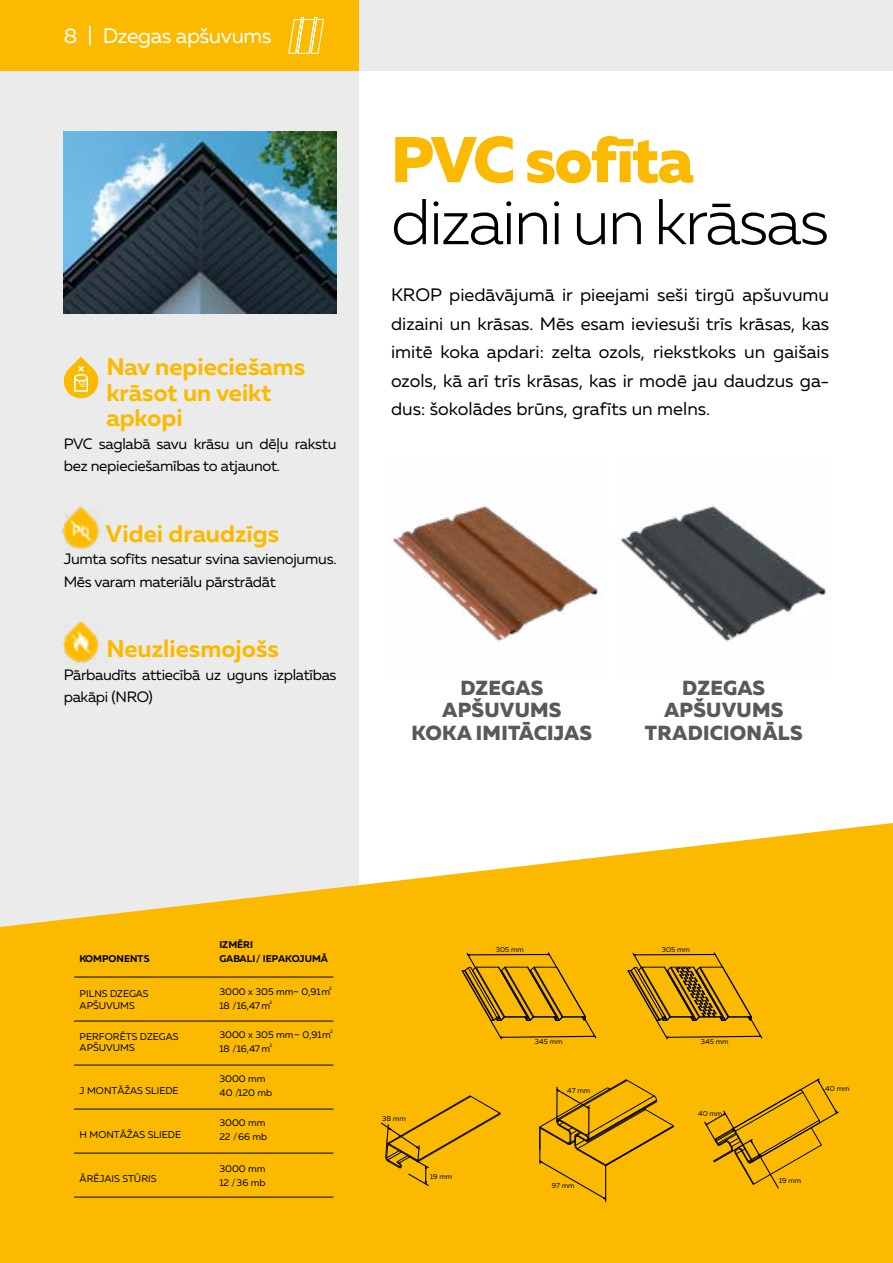
<style>
.page{position:relative;width:893px;height:1263px;background:#fff}
.page>*{position:absolute;margin:0;border:0;box-sizing:border-box;transform-origin:0 0}
.t1{font:300 64.5px "Muller";letter-spacing:-.03em;color:#000}
.t2{font:800 64.5px "Muller";letter-spacing:-.03em;color:#fbba00}
.t3{font:700 24px/25.5px "Muller";color:#fbba00}
.t4{font:21px "Muller";letter-spacing:-.02em;color:#fff}
.t5{font:800 20.4px/22.5px "Muller";letter-spacing:.01em;color:#59585c;text-align:center}
.t6{font:18px/28.5px "Muller";color:#000;text-align:justify}
.t7{font:15px/22.5px "Muller";letter-spacing:-.02em;color:#000}
.t8{font:9.75px/14.7px "Muller";color:#000}
.t9{font:700 9.75px/14.7px "Muller";color:#000}
.t10{font:7.2px "Muller";color:#000}
.t11{font:4.95px "Muller";color:#000}
</style>
<div class="page">
<div style="left:0;top:70px;width:358px;height:1193px;background:#ecebec"></div>
<svg style="left:0;top:823px;width:893px;height:440px;background:#f9c123"></svg>
<div style="left:0;top:0;width:893px;height:70px;background:#ecebec"></div>
<div style="left:0;top:0;width:358px;height:70px;background:#fbba00"></div>
<svg style="left:64px;top:357px;width:34px;height:41px"></svg>
<img style="left:62px;top:506px;width:38px;height:44px">
<img style="left:62px;top:621px;width:37px;height:42px">
<svg style="left:461px;top:951px;width:136px;height:89px;background:#dca300"></svg>
<svg style="left:627px;top:951px;width:136px;height:89px;background:#d39c00"></svg>
<svg style="left:534px;top:1079px;width:141px;height:123px;background:#e7ab00"></svg>
<hr style="left:588px;top:1106px;width:1px;height:33px;background:#070707">
<hr style="left:556px;top:1087px;width:2px;height:34px;background:#070707">
<svg style="left:380px;top:1095px;width:121px;height:92px;background:#ebae00"></svg>
<svg style="left:703px;top:1071px;width:138px;height:118px;background:#eaad00"></svg>
<img style="left:392px;top:505px;width:209px;height:137px">
<img style="left:620px;top:505px;width:209px;height:137px">
<hr style="left:74px;top:1021px;width:259px;height:1px;background:#000">
<hr style="left:74px;top:1065px;width:259px;height:1px;background:#000">
<hr style="left:74px;top:1109px;width:259px;height:1px;background:#000">
<hr style="left:74px;top:1153px;width:259px;height:1px;background:#000">
<hr style="left:74px;top:977px;width:259px;height:1px;background:#000">
<hr style="left:74px;top:1197px;width:259px;height:1px;background:#000">
<img style="left:64px;top:132px;width:273px;height:182px">
<svg style="left:288px;top:17px;width:36px;height:37px"></svg>
<p class="t4" style="left:64px;top:23px;width:209px">8 | Dzegas apšuvums</p>
<h2 class="t3" style="left:106px;top:354px;width:200px">Nav nepieciešams krāsot un veikt apkopi</h2>
<p class="t7" style="left:64px;top:432px;width:274px">PVC saglabā savu krāsu un dēļu rakstu bez nepieciešamības to atjaunot.</p>
<h2 class="t3" style="left:106px;top:521px;width:175px">Videi draudzīgs</h2>
<p class="t7" style="left:64px;top:548px;width:274px">Jumta sofīts nesatur svina savienojumus.<br>Mēs varam materiālu pārstrādāt</p>
<h2 class="t3" style="left:106px;top:636px;width:174px">Neuzliesmojošs</h2>
<p class="t7" style="left:64px;top:663px;width:274px">Pārbaudīts attiecībā uz uguns izplatības pakāpi (NRO)</p>
<h1 class="t2" style="left:391px;top:119px;width:304px">PVC sofīta</h1>
<h1 class="t1" style="left:391px;top:183px;width:440px">dizaini un krāsas</h1>
<p class="t6" style="left:391px;top:280px;width:440px">KROP piedāvājumā ir pieejami seši tirgū apšuvumu dizaini un krāsas. Mēs esam ieviesuši trīs krāsas, kas imitē koka apdari: zelta ozols, riekstkoks un gaišais ozols, kā arī trīs krāsas, kas ir modē jau daudzus ga&shy;dus: šokolādes brūns, grafīts un melns.</p>
<p class="t5" style="left:412px;top:676px;width:182px">DZEGAS<br>APŠUVUMS<br>KOKA IMITĀCIJAS</p>
<p class="t5" style="left:645px;top:676px;width:159px">DZEGAS<br>APŠUVUMS<br>TRADICIONĀLS</p>
<p class="t9" style="left:80px;top:951px;width:72px">KOMPONENTS</p>
<p class="t8" style="left:80px;top:988px;width:71px;line-height:11.7px">PILNS DZEGAS<br>APŠUVUMS</p>
<p class="t8" style="left:80px;top:1030px;width:100px;line-height:11.7px">PERFORĒTS DZEGAS<br>APŠUVUMS</p>
<p class="t8" style="left:80px;top:1083px;width:101px">J MONTĀŽAS SLIEDE</p>
<p class="t8" style="left:80px;top:1127px;width:103px">H MONTĀŽAS SLIEDE</p>
<p class="t8" style="left:80px;top:1171px;width:78px">ĀRĒJAIS STŪRIS</p>
<p class="t9" style="left:219px;top:937px;width:110px">IZMĒRI<br>GABALI / IEPAKOJUMĀ</p>
<p class="t8" style="left:219px;top:984px;width:112px">3000 x 305 mm~ 0,91m</p>
<p class="t11" style="left:329px;top:985px;width:4px">2</p>
<p class="t8" style="left:219px;top:998px;width:52px">18 / 16,47 m</p>
<p class="t11" style="left:270px;top:1000px;width:4px">2</p>
<p class="t8" style="left:219px;top:1027px;width:113px">3000 x 305 mm~ 0,91m</p>
<p class="t11" style="left:330px;top:1028px;width:4px">2</p>
<p class="t8" style="left:219px;top:1041px;width:52px">18 / 16,47 m</p>
<p class="t11" style="left:270px;top:1043px;width:4px">2</p>
<p class="t8" style="left:219px;top:1071px;width:54px">3000 mm<br>40 / 120 mb</p>
<p class="t8" style="left:219px;top:1115px;width:50px">3000 mm<br>22 / 66 mb</p>
<p class="t8" style="left:219px;top:1161px;width:48px">3000 mm<br>12 / 36 mb</p>
<p class="t10" style="left:382px;top:1114px;width:25px">38 mm</p>
<p class="t10" style="left:430px;top:1172px;width:24px">19 mm</p>
<p class="t10" style="left:496px;top:945px;width:30px">305 mm</p>
<p class="t10" style="left:535px;top:1037px;width:29px">345 mm</p>
<p class="t10" style="left:567px;top:1086px;width:25px">47 mm</p>
<p class="t10" style="left:552px;top:1180px;width:24px">97 mm</p>
<p class="t10" style="left:662px;top:945px;width:30px">305 mm</p>
<p class="t10" style="left:701px;top:1037px;width:29px">345 mm</p>
<p class="t10" style="left:698px;top:1109px;width:26px">40 mm</p>
<p class="t10" style="left:825px;top:1084px;width:26px">40 mm</p>
<p class="t10" style="left:779px;top:1176px;width:24px">19 mm</p>
</div>
